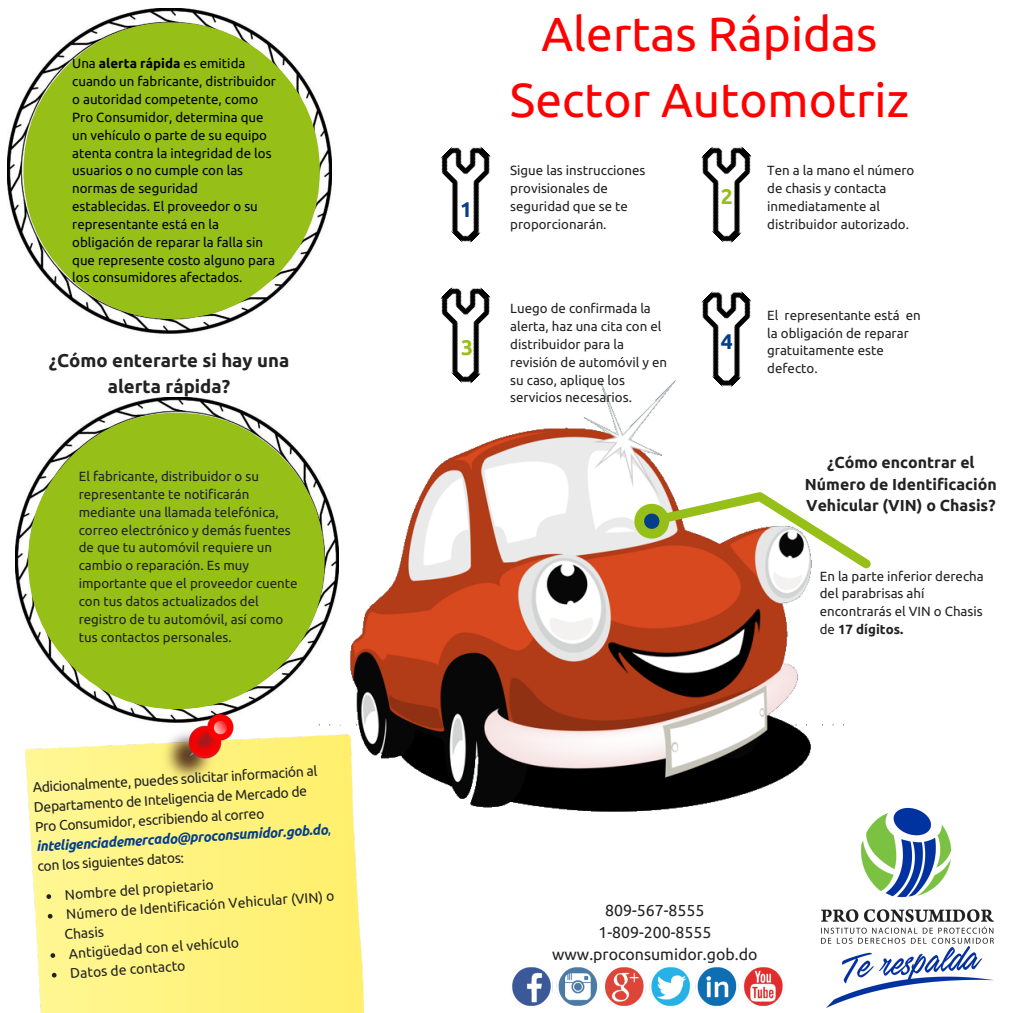
<style>
.page{position:relative;width:1013px;height:1013px;background:#fff}
.page>*{position:absolute;margin:0;border:0;box-sizing:border-box;transform-origin:0 0}
.t1{font:47.75px/66.5px "Ubuntu";color:#f00;text-align:center}
.t2{font:700 21.25px "Ubuntu";color:#053e8b}
.t3{font:700 21.25px "Ubuntu";color:#96bf18}
.t4{font:700 18.62px/26.2px "Ubuntu";color:#222;text-align:center}
.t5{font:700 15.88px/21.5px "Ubuntu";color:#222;text-align:center}
.t6{font:15.88px/21.5px "Ubuntu";color:#222;text-align:center}
.t7{font:13.88px/19.8px "Ubuntu";color:#222}
.t8{font:13.25px/17.8px "Ubuntu";color:#222}
.t9{font:13.25px/17.8px "Ubuntu";color:#000}
.s1{font-weight:700}
.s2{font-weight:700;font-style:italic;color:#053e8b}
.s3{color:#053e8b}
</style>
<div class="page">
<img style="left:7px;top:8px;width:324px;height:326px">
<img style="left:15px;top:398px;width:231px;height:315px">
<img style="left:324px;top:381px;width:520px;height:431px">
<img style="left:25px;top:713px;width:339px;height:299px">
<svg style="left:23px;top:22px;width:297px;height:297px;fill:#96bf18"></svg>
<svg style="left:28px;top:412px;width:296px;height:297px;fill:#96bf18"></svg>
<svg style="left:46px;top:894px;width:5px;height:5px"></svg>
<svg style="left:48px;top:913px;width:5px;height:5px"></svg>
<svg style="left:50px;top:953px;width:5px;height:5px"></svg>
<svg style="left:52px;top:972px;width:5px;height:5px"></svg>
<img style="left:510px;top:965px;width:273px;height:41px">
<img style="left:821px;top:806px;width:172px;height:201px">
<img style="left:441px;top:146px;width:50px;height:97px">
<img style="left:410px;top:287px;width:113px;height:99px">
<img style="left:701px;top:146px;width:51px;height:97px">
<img style="left:671px;top:291px;width:112px;height:99px">
<svg style="left:627px;top:442px;width:244px;height:141px"></svg>
<p class="t9" style="left:72px;top:55px;width:205px">Una <span class="s1">alerta rápida</span> es emitida cuando un fabricante, distribuidor o autoridad competente, como<br>Pro Consumidor, determina que un vehículo o parte de su equipo atenta contra la integridad de los usuarios o no cumple con las normas de seguridad establecidas. El proveedor o su representante está en la obligación de reparar la falla sin que represente costo alguno para los consumidores afectados.</p>
<h3 class="t4" style="left:49px;top:347px;width:242px">¿Cómo enterarte si hay una alerta rápida?</h3>
<p class="t8" style="left:79px;top:467px;width:220px">El fabricante, distribuidor o su representante te notificarán mediante una llamada telefónica, correo electrónico y demás fuentes de que tu automóvil requiere un cambio o reparación. Es muy importante que el proveedor cuente con tus datos actualizados del registro de tu automóvil, así como tus contactos personales.</p>
<p class="t7" style="left:32px;top:776px;width:297px;rotate:-3deg">Adicionalmente, puedes solicitar información al Departamento de Inteligencia de Mercado de Pro Consumidor, escribiendo al correo <span class="s2">inteligenciademercado@proconsumidor.gob.do</span><span class="s3">, </span>con los siguientes datos:</p>
<p class="t7" style="left:61px;top:885px;width:273px;rotate:-4deg">Nombre del propietario<br>Número de Identificación Vehicular (VIN) o<br>Chasis<br>Antigüedad con el vehículo<br>Datos de contacto</p>
<h2 class="t2" style="left:460px;top:197px;width:14px">1</h2>
<h1 class="t1" style="left:510px;top:0;width:401px">Alertas Rápidas<br>Sector Automotriz</h1>
<p class="t8" style="left:510px;top:162px;width:137px">Sigue las instrucciones provisionales de seguridad que se te proporcionarán.</p>
<h2 class="t3" style="left:721px;top:185px;width:14px">2</h2>
<p class="t8" style="left:767px;top:162px;width:149px">Ten a la mano el número de chasis y contacta inmediatamente al distribuidor autorizado.</p>
<p class="t8" style="left:510px;top:299px;width:158px">Luego de confirmada la alerta, haz una cita con el distribuidor para la revisión de automóvil y en su caso, aplique los servicios necesarios.</p>
<h2 class="t3" style="left:461px;top:335px;width:14px">3</h2>
<h2 class="t2" style="left:721px;top:329px;width:14px">4</h2>
<p class="t8" style="left:767px;top:306px;width:155px">El representante está en la obligación de reparar gratuitamente este defecto.</p>
<p class="t5" style="left:805px;top:451px;width:193px">¿Cómo encontrar el<br>Número de Identificación<br>Vehicular (VIN) o Chasis?</p>
<p class="t8" style="left:819px;top:567px;width:165px">En la parte inferior derecha del parabrisas ahí encontrarás el VIN o Chasis de <span class="s1">17 dígitos.</span></p>
<p class="t6" style="left:552px;top:899px;width:207px">809-567-8555<br>1-809-200-8555 www.proconsumidor.gob.do</p>
</div>
